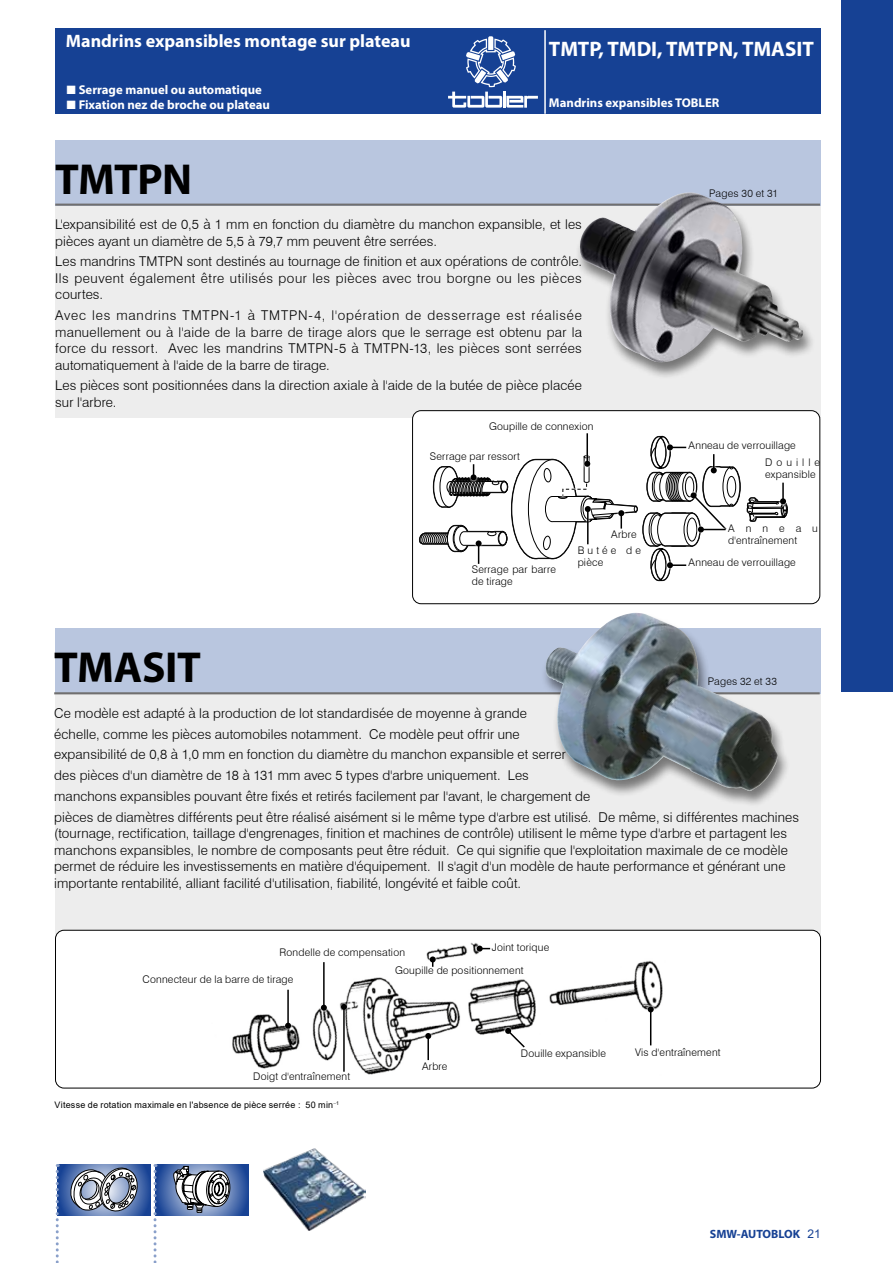
<style>
.page{position:relative;width:893px;height:1263px;background:#fff}
.page>*{position:absolute;margin:0;border:0;box-sizing:border-box;transform-origin:0 0}
.t1{font:700 43.5px "Myriad Pro";letter-spacing:-.015em;color:#000}
.t2{font:700 21px "Myriad Pro";color:#fff}
.t3{font:700 18px "Myriad Pro";color:#fff}
.t4{font:300 13.5px/16.5px "Swiss 721 BT";letter-spacing:.01em;color:#000}
.t5{font:700 12.75px "Myriad Pro";color:#fff}
.t6{font:700 12px "Myriad Pro";color:#164194}
.t7{font:300 10.5px/12px "Swiss 721 BT";letter-spacing:.02em;color:#000}
.t8{font:300 10.5px/12px "Swiss 721 BT";letter-spacing:.28em;color:#000}
.t9{font:9px "Arial";letter-spacing:.02em;color:#000}
.s1{font-family:"Arial";font-size:18px}
.s2{font-family:"Arial";font-weight:400}
</style>
<div class="page">
<div style="left:55px;top:29px;width:766px;height:85px;background:#164194"></div>
<hr style="left:544px;top:30px;width:2px;height:84px;background:#fff">
<div style="left:842px;top:0;width:51px;height:691px;background:#164194"></div>
<div style="left:55px;top:206px;width:766px;height:212px;background:#ededed"></div>
<div style="left:55px;top:140px;width:766px;height:66px;background:#b9c6df"></div>
<div style="left:55px;top:694px;width:766px;height:248px;background:#ededed"></div>
<div style="left:55px;top:628px;width:766px;height:66px;background:#b9c6df"></div>
<div style="left:413px;top:411px;width:407px;height:193px;background:#fff;border-radius:9px"></div>
<div style="left:412px;top:410px;width:408px;height:194px;border:1px solid #000;border-radius:9px"></div>
<hr style="left:586px;top:433px;width:2px;height:31px;background:#000">
<svg style="left:419px;top:435px;width:369px;height:147px"></svg>
<div style="left:56px;top:930px;width:764px;height:158px;background:#fff;border-radius:9px"></div>
<div style="left:55px;top:930px;width:766px;height:158px;border:1px solid #000;border-radius:9px"></div>
<img style="left:232px;top:942px;width:431px;height:133px">
<div style="left:423px;top:1031px;width:10px;height:31px;background:#fff"></div>
<hr style="left:427px;top:1036px;width:2px;height:24px;background:#000">
<svg style="left:425px;top:1033px;width:6px;height:6px"></svg>
<svg style="left:503px;top:1026px;width:24px;height:23px"></svg>
<svg style="left:505px;top:1027px;width:21px;height:22px"></svg>
<div style="left:283px;top:988px;width:10px;height:42px;background:#fff"></div>
<hr style="left:287px;top:990px;width:2px;height:36px;background:#000">
<svg style="left:285px;top:1023px;width:6px;height:6px"></svg>
<svg style="left:646px;top:1004px;width:9px;height:43px"></svg>
<hr style="left:650px;top:1009px;width:1px;height:36px;background:#000">
<svg style="left:648px;top:1006px;width:6px;height:6px"></svg>
<div style="left:319px;top:960px;width:10px;height:52px;background:#fff"></div>
<hr style="left:323px;top:962px;width:2px;height:46px;background:#000">
<svg style="left:321px;top:1005px;width:6px;height:6px"></svg>
<svg style="left:475px;top:943px;width:17px;height:10px"></svg>
<svg style="left:477px;top:945px;width:13px;height:6px"></svg>
<svg style="left:428px;top:954px;width:9px;height:14px"></svg>
<svg style="left:430px;top:956px;width:6px;height:11px"></svg>
<svg style="left:339px;top:1002px;width:10px;height:71px"></svg>
<hr style="left:343px;top:1007px;width:2px;height:65px;background:#000">
<svg style="left:341px;top:1004px;width:6px;height:6px"></svg>
<svg style="left:59px;top:1164px;width:92px;height:51px;background:#3e62a6"></svg>
<svg style="left:70px;top:1167px;width:68px;height:44px"></svg>
<svg style="left:157px;top:1164px;width:92px;height:51px;background:#3f63a7"></svg>
<svg style="left:173px;top:1166px;width:57px;height:47px"></svg>
<svg style="left:56px;top:1164px;width:3px;height:99px"></svg>
<svg style="left:154px;top:1164px;width:3px;height:99px"></svg>
<img style="left:264px;top:1148px;width:101px;height:82px">
<hr style="left:55px;top:204px;width:765px;height:2px;background:#706f6f">
<div style="left:575px;top:192px;width:241px;height:188px;background:#000;opacity:.5"></div>
<img style="left:579px;top:192px;width:225px;height:171px">
<hr style="left:54px;top:692px;width:766px;height:2px;background:#706f6f">
<div style="left:541px;top:612px;width:250px;height:196px;background:#000;opacity:.5"></div>
<img style="left:544px;top:613px;width:234px;height:178px">
<svg style="left:448px;top:36px;width:90px;height:72px"></svg>
<h3 class="t3" style="left:66px;top:29px;width:346px">Mandrins expansibles montage sur plateau</h3>
<p class="t5" style="left:66px;top:81px;width:197px"><span class="s1">■</span>Serrage manuel ou automatique</p>
<p class="t5" style="left:66px;top:96px;width:206px"><span class="s1">■</span>Fixation nez de broche ou plateau</p>
<h1 class="t1" style="left:55px;top:150px;width:138px">TMTPN</h1>
<h2 class="t2" style="left:549px;top:35px;width:266px">TMTP, TMDI, TMTPN, TMASIT</h2>
<p class="t5" style="left:549px;top:95px;width:172px">Mandrins expansibles TOBLER</p>
<p class="t7" style="left:709px;top:187px;width:70px">Pages 30 et 31</p>
<p class="t4" style="left:55px;top:216px;width:528px">L'expansibilité est de 0,5 à 1 mm en fonction du diamètre du manchon expansible, et les pièces ayant un diamètre de 5,5 à 79,7 mm peuvent être serrées.</p>
<p class="t4" style="left:55px;top:253px;width:528px;text-align:justify">Les mandrins TMTPN sont destinés au tournage de finition et aux opérations de contrôle.<br>Ils peuvent également être utilisés pour les pièces avec trou borgne ou les pièces courtes.</p>
<p class="t4" style="left:55px;top:307px;width:528px;text-align:justify">Avec les mandrins TMTPN-1 à TMTPN-4, l'opération de desserrage est réalisée manuellement ou à l'aide de la barre de tirage alors que le serrage est obtenu par la force du ressort. Avec les mandrins TMTPN-5 à TMTPN-13, les pièces sont serrées automatiquement à l'aide de la barre de tirage.</p>
<p class="t4" style="left:55px;top:377px;width:528px">Les pièces sont positionnées dans la direction axiale à l'aide de la butée de pièce placée sur l'arbre.</p>
<p class="t7" style="left:489px;top:420px;width:106px">Goupille de connexion</p>
<p class="t7" style="left:430px;top:450px;width:92px">Serrage par ressort</p>
<p class="t7" style="left:689px;top:439px;width:109px">Anneau de verrouillage</p>
<p class="t7" style="left:765px;top:456px;width:56px">Douille expansible</p>
<p class="t7" style="left:611px;top:528px;width:27px">Arbre</p>
<p class="t7" style="left:728px;top:522px;width:91px">Anneau d'entraînement</p>
<p class="t7" style="left:472px;top:563px;width:86px">Serrage par barre de tirage</p>
<p class="t8" style="left:578px;top:545px;width:65px">Butée de pièce</p>
<p class="t7" style="left:689px;top:556px;width:109px">Anneau de verrouillage</p>
<h1 class="t1" style="left:54px;top:639px;width:148px">TMASIT</h1>
<p class="t7" style="left:708px;top:675px;width:71px">Pages 32 et 33</p>
<p class="t4" style="left:54px;top:703px;width:746px;line-height:20.7px">Ce modèle est adapté à la production de lot standardisée de moyenne à grande<br>échelle, comme les pièces automobiles notamment. Ce modèle peut offrir une<br>expansibilité de 0,8 à 1,0 mm en fonction du diamètre du manchon expansible et serrer<br>des pièces d'un diamètre de 18 à 131 mm avec 5 types d'arbre uniquement. Les<br>manchons expansibles pouvant être fixés et retirés facilement par l'avant, le chargement de<br>pièces de diamètres différents peut être réalisé aisément si le même type d'arbre est utilisé. De même, si différentes machines</p>
<p class="t4" style="left:54px;top:825px;width:735px">(tournage, rectification, taillage d'engrenages, finition et machines de contrôle) utilisent le même type d'arbre et partagent les manchons expansibles, le nombre de composants peut être réduit. Ce qui signifie que l'exploitation maximale de ce modèle permet de réduire les investissements en matière d'équipement. Il s'agit d'un modèle de haute performance et générant une importante rentabilité, alliant facilité d'utilisation, fiabilité, longévité et faible coût.</p>
<p class="t7" style="left:492px;top:941px;width:59px">Joint torique</p>
<p class="t7" style="left:395px;top:964px;width:130px">Goupille de positionnement</p>
<p class="t7" style="left:280px;top:946px;width:127px">Rondelle de compensation</p>
<p class="t7" style="left:143px;top:973px;width:152px">Connecteur de la barre de tirage</p>
<p class="t7" style="left:253px;top:1070px;width:99px">Doigt d'entraînement</p>
<p class="t9" style="left:55px;top:1098px;width:286px">Vitesse de rotation maximale en l'absence de pièce serrée : 50 min <sup>1</sup></p>
<p class="t7" style="left:422px;top:1060px;width:27px">Arbre</p>
<p class="t7" style="left:521px;top:1047px;width:87px">Douille expansible</p>
<p class="t7" style="left:635px;top:1046px;width:87px">Vis d'entraînement</p>
<p class="t6" style="left:710px;top:1226px;width:112px">SMW-AUTOBLOK <span class="s2">21</span></p>
</div>
